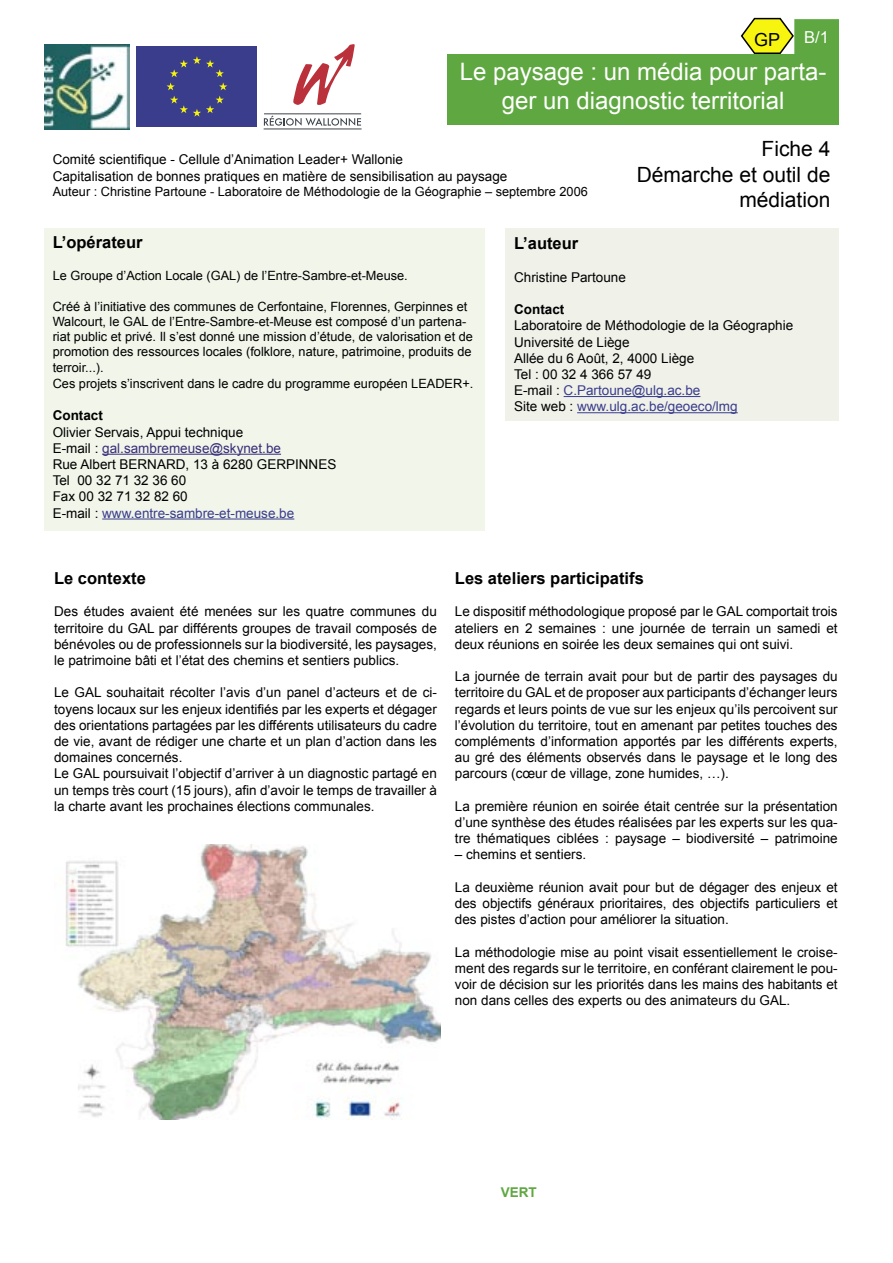
<style>
.page{position:relative;width:893px;height:1263px;background:#fff}
.page>*{position:absolute;margin:0;border:0;box-sizing:border-box;transform-origin:0 0}
.t1{font:24px/28.8px "Arial";color:#fff;text-align:center}
.t2{font:21px/25.2px "Arial";color:#000;text-align:right}
.t3{font:18px "Arial";color:#000}
.t4{font:700 16.5px "Arial";color:#000}
.t5{font:16.5px "Arial";color:#fff}
.t6{font:13.5px/16.2px "Arial";color:#000;text-align:justify}
.t7{font:13.5px "Arial";color:#3a3d8c}
.t8{font:13.5px "Arial";color:#392e7a}
.t9{font:700 13.5px "Arial";color:#000}
.t10{font:700 13.5px "Arial";color:#5fa841}
.t11{font:12.75px/15.3px "Arial";color:#000}
.s1{color:#000}
</style>
<div class="page">
<div style="left:447px;top:54px;width:392px;height:71px;background:#5fa841"></div>
<div style="left:44px;top:228px;width:441px;height:303px;background:#f1f5ea"></div>
<hr style="left:102px;top:454px;width:179px;height:1px;background:#392e7a">
<hr style="left:102px;top:518px;width:192px;height:1px;background:#3a3d8c">
<img style="left:44px;top:44px;width:85px;height:85px">
<svg style="left:136px;top:46px;width:121px;height:81px"></svg>
<div style="left:137px;top:47px;width:120px;height:80px;background:#3a3d8c"></div>
<svg style="left:170px;top:96px;width:54px;height:21px"></svg>
<svg style="left:166px;top:56px;width:61px;height:34px"></svg>
<svg style="left:264px;top:116px;width:97px;height:10px"></svg>
<svg style="left:293px;top:44px;width:62px;height:61px"></svg>
<hr style="left:264px;top:129px;width:98px;height:1px;background:#3e444a">
<hr style="left:264px;top:114px;width:97px;height:1px;background:#3e444a">
<div style="left:506px;top:229px;width:333px;height:192px;background:#f0f1e9"></div>
<hr style="left:564px;top:396px;width:136px;height:1px;background:#3a3d8c">
<hr style="left:577px;top:412px;width:161px;height:1px;background:#3a3d8c">
<img style="left:65px;top:844px;width:376px;height:275px">
<div style="left:795px;top:20px;width:43px;height:33px;background:#5fa841"></div>
<div style="left:794px;top:19px;width:45px;height:35px;border:2px solid #5fa841"></div>
<svg style="left:740px;top:17px;width:55px;height:37px"></svg>
<p class="t3" style="left:754px;top:29px;width:28px">GP</p>
<p class="t5" style="left:804px;top:28px;width:26px">B/1</p>
<p class="t1" style="left:460px;top:57px;width:368px">Le paysage : un média pour parta&shy;ger un diagnostic territorial</p>
<p class="t6" style="left:53px;top:151px;width:352px">Comité scientifique - Cellule d’Animation Leader+ Wallonie</p>
<p class="t6" style="left:53px;top:168px;width:456px">Capitalisation de bonnes pratiques en matière de sensibilisation au paysage</p>
<p class="t11" style="left:53px;top:184px;width:537px">Auteur : Christine Partoune - Laboratoire de Méthodologie de la Géographie – septembre 2006</p>
<p class="t2" style="left:762px;top:136px;width:70px">Fiche 4</p>
<p class="t2" style="left:637px;top:162px;width:195px">Démarche et outil de médiation</p>
<p class="t4" style="left:53px;top:233px;width:91px">L’opérateur</p>
<p class="t11" style="left:53px;top:268px;width:357px">Le Groupe d’Action Locale (GAL) de l’Entre-Sambre-et-Meuse.</p>
<p class="t11" style="left:53px;top:298px;width:422px">Créé à l’initiative des communes de Cerfontaine, Florennes, Gerpinnes et Walcourt, le GAL de l’Entre-Sambre-et-Meuse est composé d’un partena&shy;riat public et privé. Il s’est donné une mission d’étude, de valorisation et de promotion des ressources locales (folklore, nature, patrimoine, produits de terroir...).</p>
<p class="t11" style="left:53px;top:376px;width:422px">Ces projets s’inscrivent dans le cadre du programme européen LEADER+.</p>
<p class="t9" style="left:53px;top:408px;width:52px">Contact</p>
<p class="t6" style="left:53px;top:424px;width:192px">Olivier Servais, Appui technique</p>
<p class="t8" style="left:53px;top:440px;width:230px"><span class="s1">E-mail :</span> gal.sambremeuse@skynet.be</p>
<p class="t6" style="left:53px;top:456px;width:285px">Rue Albert BERNARD, 13 à 6280 GERPINNES</p>
<p class="t6" style="left:53px;top:472px;width:135px">Tel 00 32 71 32 36 60</p>
<p class="t6" style="left:53px;top:488px;width:137px">Fax 00 32 71 32 82 60</p>
<p class="t7" style="left:53px;top:505px;width:243px"><span class="s1">E-mail :</span> www.entre-sambre-et-meuse.be</p>
<p class="t4" style="left:514px;top:234px;width:66px">L’auteur</p>
<p class="t6" style="left:514px;top:269px;width:113px">Christine Partoune</p>
<p class="t9" style="left:514px;top:302px;width:52px">Contact</p>
<p class="t6" style="left:514px;top:317px;width:281px">Laboratoire de Méthodologie de la Géographie</p>
<p class="t6" style="left:514px;top:334px;width:117px">Université de Liège</p>
<p class="t6" style="left:514px;top:350px;width:182px">Allée du 6 Août, 2, 4000 Liège</p>
<p class="t6" style="left:514px;top:366px;width:139px">Tel : 00 32 4 366 57 49</p>
<p class="t7" style="left:514px;top:383px;width:188px"><span class="s1">E-mail :</span> C.Partoune@ulg.ac.be</p>
<p class="t7" style="left:514px;top:399px;width:225px"><span class="s1">Site web :</span> www.ulg.ac.be/geoeco/lmg</p>
<p class="t4" style="left:54px;top:569px;width:93px">Le contexte</p>
<p class="t6" style="left:54px;top:603px;width:384px">Des études avaient été menées sur les quatre communes du territoire du GAL par différents groupes de travail composés de bénévoles ou de professionnels sur la biodiversité, les paysages, le patrimoine bâti et l’état des chemins et sentiers publics.</p>
<p class="t6" style="left:54px;top:684px;width:384px">Le GAL souhaitait récolter l’avis d’un panel d’acteurs et de ci&shy;toyens locaux sur les enjeux identifiés par les experts et dégager des orientations partagées par les différents utilisateurs du cadre de vie, avant de rédiger une charte et un plan d’action dans les domaines concernés.</p>
<p class="t6" style="left:54px;top:765px;width:384px">Le GAL poursuivait l’objectif d’arriver à un diagnostic partagé en un temps très court (15 jours), afin d’avoir le temps de travailler à la charte avant les prochaines élections communales.</p>
<p class="t4" style="left:455px;top:569px;width:190px">Les ateliers participatifs</p>
<p class="t6" style="left:455px;top:603px;width:384px">Le dispositif méthodologique proposé par le GAL comportait trois ateliers en 2 semaines : une journée de terrain un samedi et deux réunions en soirée les deux semaines qui ont suivi.</p>
<p class="t6" style="left:455px;top:668px;width:384px">La journée de terrain avait pour but de partir des paysages du territoire du GAL et de proposer aux participants d’échanger leurs regards et leurs points de vue sur les enjeux qu’ils percoivent sur l’évolution du territoire, tout en amenant par petites touches des compléments d’information apportés par les différents experts, au gré des éléments observés dans le paysage et le long des parcours (cœur de village, zone humides, …).</p>
<p class="t6" style="left:455px;top:798px;width:384px">La première réunion en soirée était centrée sur la présentation d’une synthèse des études réalisées par les experts sur les qua&shy;tre thématiques ciblées : paysage – biodiversité – patrimoine</p>
<p class="t6" style="left:455px;top:846px;width:133px">– chemins et sentiers.</p>
<p class="t6" style="left:455px;top:879px;width:384px">La deuxième réunion avait pour but de dégager des enjeux et des objectifs généraux prioritaires, des objectifs particuliers et des pistes d’action pour améliorer la situation.</p>
<p class="t6" style="left:455px;top:944px;width:384px">La méthodologie mise au point visait essentiellement le croise&shy;ment des regards sur le territoire, en conférant clairement le pou&shy;voir de décision sur les priorités dans les mains des habitants et non dans celles des experts ou des animateurs du GAL.</p>
<p class="t10" style="left:501px;top:1185px;width:38px">VERT</p>
</div>
